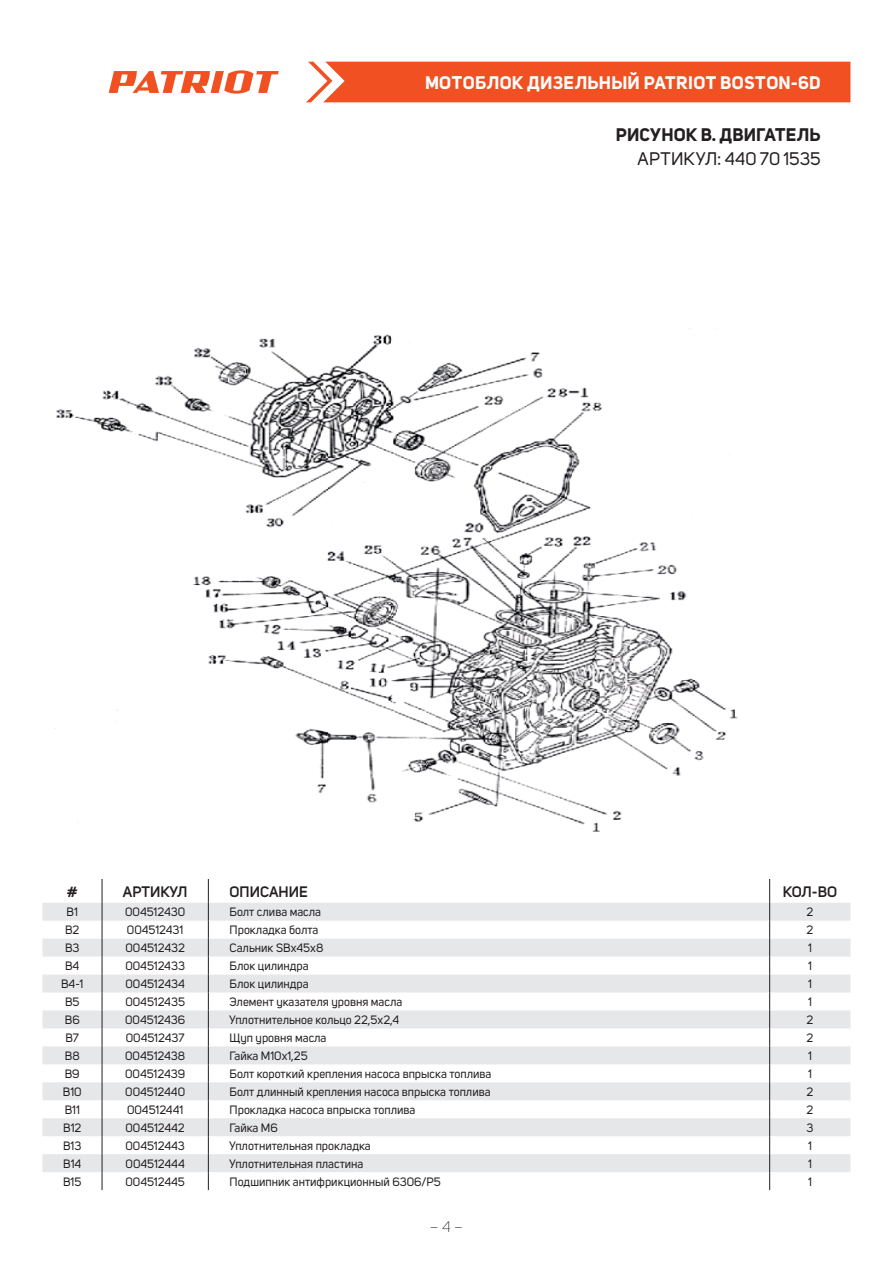
<style>
.page{position:relative;width:893px;height:1263px;background:#fff}
.page>*{position:absolute;margin:0;border:0;box-sizing:border-box;transform-origin:0 0}
.t1{font:700 18px "Uni Sans";letter-spacing:.02em;color:#fff}
.t2{font:700 18px "Uni Sans";letter-spacing:.005em;color:#231f20}
.t3{font:18px "Uni Sans";letter-spacing:.005em;color:#231f20}
.t4{font:600 15px "Uni Sans";color:#231f20}
.t5{font:300 15px "Uni Sans";color:#231f20}
.t6{font:12px "Uni Sans";color:#231f20}
</style>
<div class="page">
<div style="left:306px;top:62px;width:544px;height:40px;background:#f15122"></div>
<svg style="left:109px;top:70px;width:170px;height:24px"></svg>
<svg style="left:43px;top:903px;width:807px;height:269px;fill:#e6e7e9"></svg>
<svg style="left:102px;top:879px;width:1px;height:311px"></svg>
<svg style="left:208px;top:879px;width:1px;height:311px"></svg>
<svg style="left:769px;top:879px;width:1px;height:311px"></svg>
<img style="left:55px;top:328px;width:683px;height:504px">
<h1 class="t1" style="left:425px;top:72px;width:397px">МОТОБЛОК ДИЗЕЛЬНЫЙ PATRIOT BOSTON-6D</h1>
<h1 class="t2" style="left:616px;top:123px;width:206px">РИСУНОК B. ДВИГАТЕЛЬ</h1>
<h1 class="t3" style="left:638px;top:148px;width:185px">АРТИКУЛ: 440 70 1535</h1>
<p class="t4" style="left:67px;top:882px;width:12px">#</p>
<p class="t4" style="left:123px;top:882px;width:66px">АРТИКУЛ</p>
<p class="t4" style="left:230px;top:882px;width:80px">ОПИСАНИЕ</p>
<p class="t4" style="left:783px;top:882px;width:56px">КОЛ-ВО</p>
<p class="t6" style="left:67px;top:905px;width:13px">В1</p>
<p class="t6" style="left:125px;top:905px;width:62px">004512430</p>
<p class="t6" style="left:230px;top:905px;width:93px">Болт слива масла</p>
<p class="t6" style="left:807px;top:905px;width:8px">2</p>
<p class="t6" style="left:65px;top:923px;width:16px">В2</p>
<p class="t6" style="left:127px;top:923px;width:58px">004512431</p>
<p class="t6" style="left:230px;top:923px;width:90px">Прокладка болта</p>
<p class="t6" style="left:807px;top:923px;width:8px">2</p>
<p class="t6" style="left:65px;top:941px;width:16px">В3</p>
<p class="t6" style="left:125px;top:941px;width:61px">004512432</p>
<p class="t6" style="left:230px;top:941px;width:95px">Сальник SBх45х8</p>
<p class="t6" style="left:808px;top:941px;width:5px">1</p>
<p class="t6" style="left:65px;top:959px;width:16px">В4</p>
<p class="t6" style="left:125px;top:959px;width:61px">004512433</p>
<p class="t6" style="left:230px;top:959px;width:81px">Блок цилиндра</p>
<p class="t6" style="left:808px;top:959px;width:5px">1</p>
<p class="t6" style="left:61px;top:977px;width:24px">В4-1</p>
<p class="t6" style="left:125px;top:977px;width:61px">004512434</p>
<p class="t6" style="left:230px;top:977px;width:81px">Блок цилиндра</p>
<p class="t6" style="left:808px;top:977px;width:5px">1</p>
<p class="t6" style="left:65px;top:995px;width:16px">В5</p>
<p class="t6" style="left:125px;top:995px;width:61px">004512435</p>
<p class="t6" style="left:230px;top:995px;width:174px">Элемент указателя уровня масла</p>
<p class="t6" style="left:808px;top:995px;width:5px">1</p>
<p class="t6" style="left:65px;top:1013px;width:16px">В6</p>
<p class="t6" style="left:125px;top:1013px;width:62px">004512436</p>
<p class="t6" style="left:230px;top:1013px;width:171px">Уплотнительное кольцо 22,5х2,4</p>
<p class="t6" style="left:807px;top:1013px;width:8px">2</p>
<p class="t6" style="left:65px;top:1031px;width:15px">В7</p>
<p class="t6" style="left:126px;top:1031px;width:60px">004512437</p>
<p class="t6" style="left:230px;top:1031px;width:98px">Щуп уровня масла</p>
<p class="t6" style="left:807px;top:1031px;width:8px">2</p>
<p class="t6" style="left:65px;top:1049px;width:16px">В8</p>
<p class="t6" style="left:125px;top:1049px;width:61px">004512438</p>
<p class="t6" style="left:230px;top:1049px;width:80px">Гайка М10х1,25</p>
<p class="t6" style="left:808px;top:1049px;width:5px">1</p>
<p class="t6" style="left:65px;top:1067px;width:16px">В9</p>
<p class="t6" style="left:125px;top:1067px;width:62px">004512439</p>
<p class="t6" style="left:230px;top:1067px;width:263px">Болт короткий крепления насоса впрыска топлива</p>
<p class="t6" style="left:808px;top:1067px;width:5px">1</p>
<p class="t6" style="left:63px;top:1085px;width:20px">В10</p>
<p class="t6" style="left:125px;top:1085px;width:61px">004512440</p>
<p class="t6" style="left:230px;top:1085px;width:262px">Болт длинный крепления насоса впрыска топлива</p>
<p class="t6" style="left:807px;top:1085px;width:8px">2</p>
<p class="t6" style="left:65px;top:1103px;width:17px">В11</p>
<p class="t6" style="left:127px;top:1103px;width:58px">004512441</p>
<p class="t6" style="left:230px;top:1103px;width:187px">Прокладка насоса впрыска топлива</p>
<p class="t6" style="left:807px;top:1103px;width:8px">2</p>
<p class="t6" style="left:63px;top:1121px;width:20px">В12</p>
<p class="t6" style="left:126px;top:1121px;width:61px">004512442</p>
<p class="t6" style="left:230px;top:1121px;width:50px">Гайка М6</p>
<p class="t6" style="left:806px;top:1121px;width:8px">3</p>
<p class="t6" style="left:63px;top:1139px;width:20px">В13</p>
<p class="t6" style="left:125px;top:1139px;width:61px">004512443</p>
<p class="t6" style="left:230px;top:1139px;width:143px">Уплотнительная прокладка</p>
<p class="t6" style="left:808px;top:1139px;width:5px">1</p>
<p class="t6" style="left:63px;top:1157px;width:20px">В14</p>
<p class="t6" style="left:126px;top:1157px;width:61px">004512444</p>
<p class="t6" style="left:230px;top:1157px;width:135px">Уплотнительная пластина</p>
<p class="t6" style="left:808px;top:1157px;width:5px">1</p>
<p class="t6" style="left:63px;top:1175px;width:20px">В15</p>
<p class="t6" style="left:125px;top:1175px;width:61px">004512445</p>
<p class="t6" style="left:230px;top:1175px;width:213px">Подшипник антифрикционный 6306/Р5</p>
<p class="t6" style="left:808px;top:1175px;width:5px">1</p>
<p class="t5" style="left:430px;top:1218px;width:35px">– 4 –</p>
</div>
